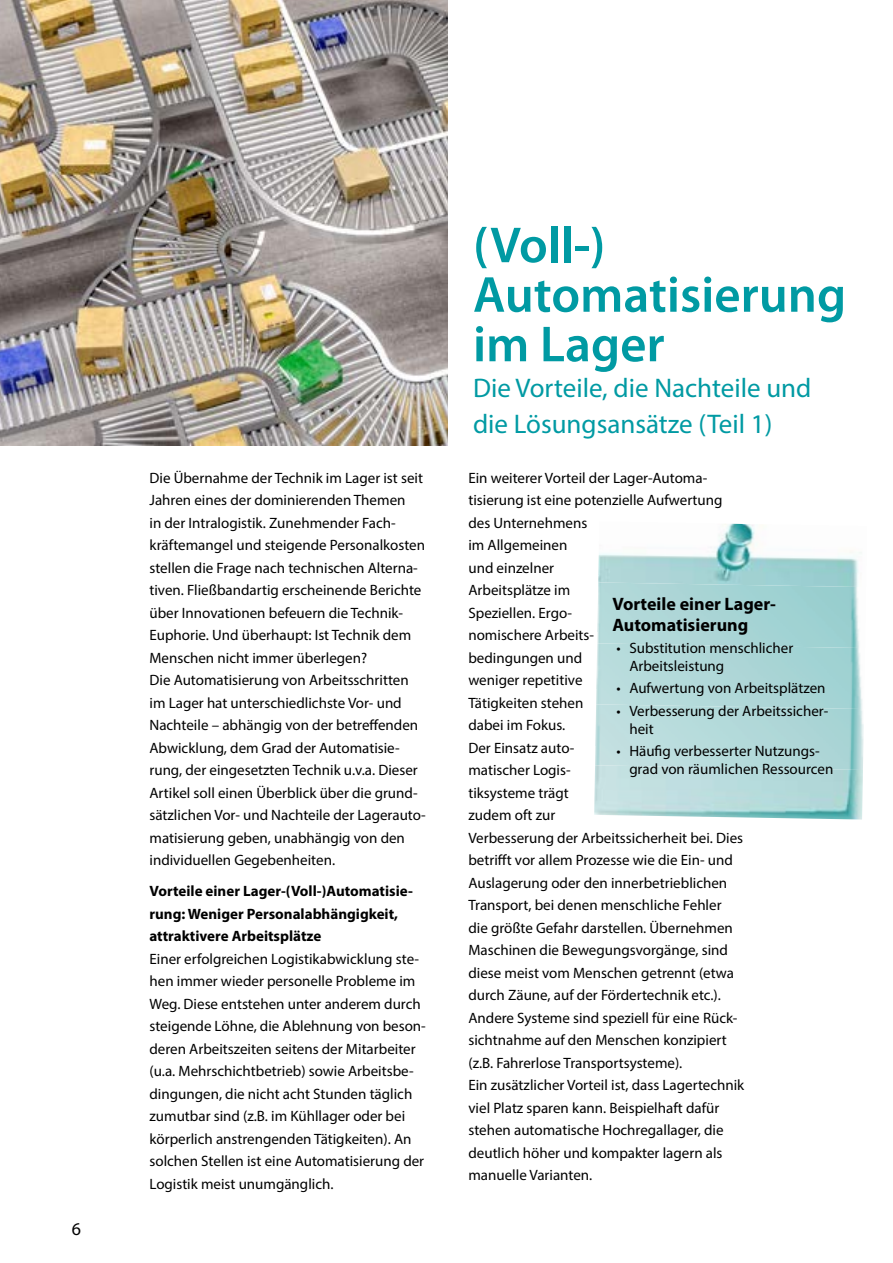
<style>
.page{position:relative;width:893px;height:1263px;background:#fff}
.page>*{position:absolute;margin:0;border:0;box-sizing:border-box;transform-origin:0 0}
.t1{font:600 51px/49.5px "Myriad Pro";color:#009aa3}
.t2{font:27px/36px "Myriad Pro";color:#009aa3}
.t3{font:700 18px/21px "Myriad Pro";color:#000}
.t4{font:18px "Myriad Pro";color:#000}
.t5{font:15px/22.5px "Myriad Pro";color:#000}
.t6{font:700 15px/22.5px "Myriad Pro";color:#000}
</style>
<div class="page">
<img style="left:0;top:0;width:447px;height:446px">
<img style="left:598px;top:523px;width:263px;height:59px">
<img style="left:597px;top:582px;width:262px;height:61px">
<img style="left:596px;top:643px;width:267px;height:61px">
<img style="left:595px;top:704px;width:269px;height:61px">
<img style="left:594px;top:765px;width:269px;height:54px">
<p class="t4" style="left:72px;top:1218px;width:11px">6</p>
<p class="t5" style="left:149px;top:466px;width:278px">Die Übernahme der Technik im Lager ist seit Jahren eines der dominierenden Themen<br>in der Intralogistik. Zunehmender Fach&shy;kräftemangel und steigende Personalkosten stellen die Frage nach technischen Alterna&shy;tiven. Fließbandartig erscheinende Berichte über Innovationen befeuern die Technik-Euphorie. Und überhaupt: Ist Technik dem Menschen nicht immer überlegen?<br>Die Automatisierung von Arbeitsschritten im Lager hat unterschiedlichste Vor- und Nachteile – abhängig von der betreffenden Abwicklung, dem Grad der Automatisie&shy;rung, der eingesetzten Technik u.v.a. Dieser Artikel soll einen Überblick über die grund&shy;sätzlichen Vor- und Nachteile der Lagerauto&shy;matisierung geben, unabhängig von den individuellen Gegebenheiten.</p>
<p class="t6" style="left:149px;top:879px;width:265px">Vorteile einer Lager-(Voll-)Automatisie&shy;rung: Weniger Personalabhängigkeit, attraktivere Arbeitsplätze</p>
<p class="t5" style="left:149px;top:947px;width:278px">Einer erfolgreichen Logistikabwicklung ste&shy;hen immer wieder personelle Probleme im Weg. Diese entstehen unter anderem durch steigende Löhne, die Ablehnung von beson&shy;deren Arbeitszeiten seitens der Mitarbeiter (u.a. Mehrschichtbetrieb) sowie Arbeitsbe&shy;dingungen, die nicht acht Stunden täglich zumutbar sind (z.B. im Kühllager oder bei körperlich anstrengenden Tätigkeiten). An solchen Stellen ist eine Automatisierung der Logistik meist unumgänglich.</p>
<h1 class="t1" style="left:473px;top:219px;width:375px">(Voll-)<br>Automatisierung im Lager</h1>
<h2 class="t2" style="left:473px;top:370px;width:340px">Die Vorteile, die Nachteile und die Lösungsansätze (Teil 1)</h2>
<p class="t5" style="left:468px;top:466px;width:277px">Ein weiterer Vorteil der Lager-Automa&shy;tisierung ist eine potenzielle Aufwertung des Unternehmens<br>im Allgemeinen<br>und einzelner<br>Arbeitsplätze im<br>Speziellen. Ergo-<br>nomischere Arbeits-<br>bedingungen und<br>weniger repetitive<br>Tätigkeiten stehen<br>dabei im Fokus.<br>Der Einsatz auto-<br>matischer Logis-<br>tiksysteme trägt<br>zudem oft zur<br>Verbesserung der Arbeitssicherheit bei. Dies betrifft vor allem Prozesse wie die Ein- und<br>Auslagerung oder den innerbetrieblichen<br>Transport, bei denen menschliche Fehler die größte Gefahr darstellen. Übernehmen<br>Maschinen die Bewegungsvorgänge, sind diese meist vom Menschen getrennt (etwa durch Zäune, auf der Fördertechnik etc.).<br>Andere Systeme sind speziell für eine Rück&shy;sichtnahme auf den Menschen konzipiert (z.B. Fahrerlose Transportsysteme).<br>Ein zusätzlicher Vorteil ist, dass Lagertechnik viel Platz sparen kann. Beispielhaft dafür stehen automatische Hochregallager, die deutlich höher und kompakter lagern als manuelle Varianten.</p>
<p class="t3" style="left:612px;top:593px;width:165px">Vorteile einer Lager-<br>Automatisierung</p>
<p class="t5" style="left:629px;top:639px;width:165px;line-height:18px;text-indent:-13px">• Substitution menschlicher<br>Arbeitsleistung</p>
<p class="t5" style="left:617px;top:677px;width:210px">• Aufwertung von Arbeitsplätzen</p>
<p class="t5" style="left:629px;top:701px;width:200px;line-height:18px;text-indent:-13px">• Verbesserung der Arbeitssicher&shy;heit</p>
<p class="t5" style="left:629px;top:742px;width:205px;line-height:18px;text-indent:-13px">• Häufig verbesserter Nutzungs&shy;grad von räumlichen Ressourcen</p>
</div>
